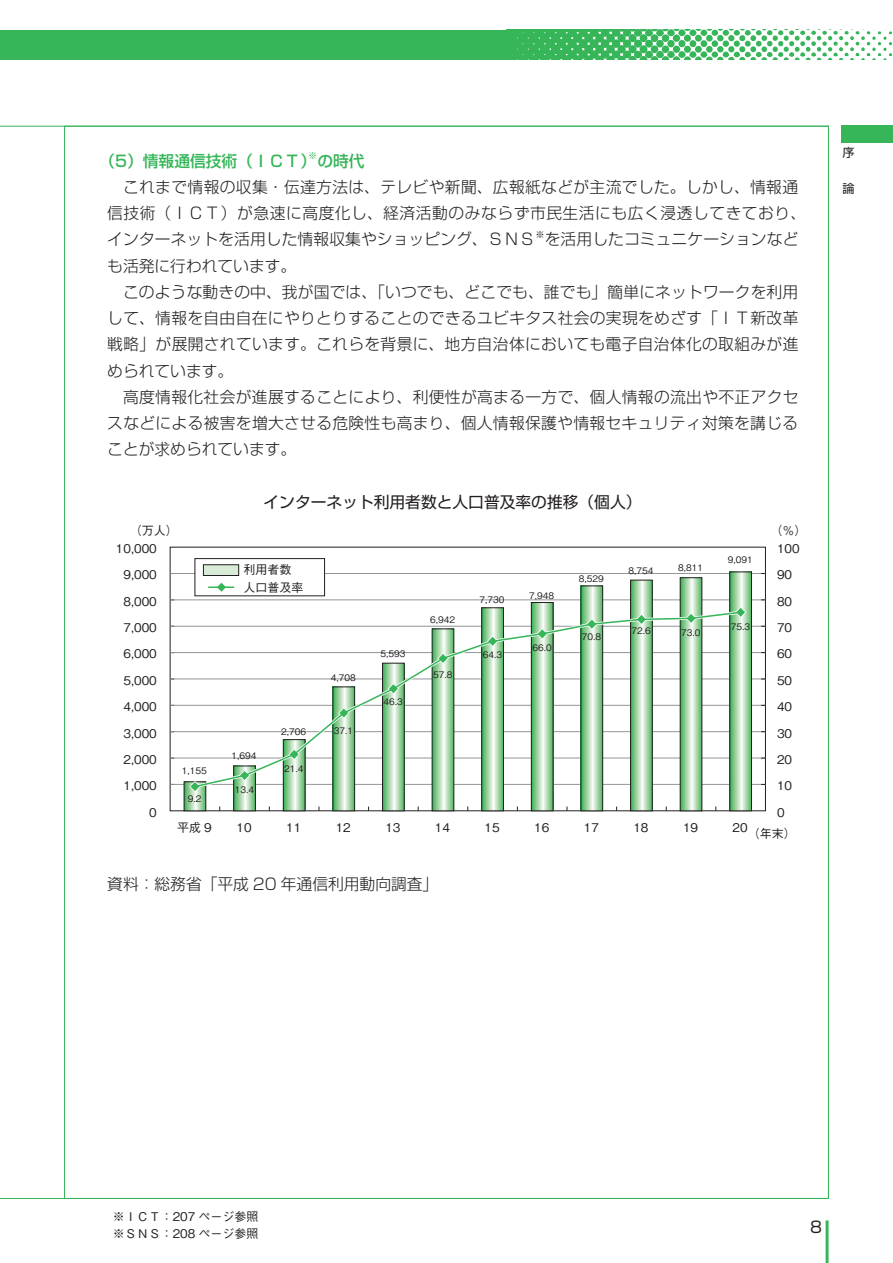
<style>
.page{position:relative;width:893px;height:1263px;background:#fff}
.page>*{position:absolute;margin:0;border:0;box-sizing:border-box;transform-origin:0 0}
.t1{font:300 15.75px/26.2px "Shin Go Pro";letter-spacing:.02em;color:#231f20}
.t2{font:300 15.75px "Shin Go Pro";color:#231f20}
.t3{font:15.75px "Shin Go Pro";color:#231f20}
.t4{font:500 15.75px "Shin Go Pro";color:#36b559}
.t5{font:500 12px/17px "Gothic BBB Pro";color:#231f20}
.t6{font:12px "Shin Go Pro";color:#231f20}
.t7{font:500 9.15px "Shin Go Pro";color:#36b559}
.t8{font:300 9.15px "Shin Go Pro";color:#231f20}
.t9{font:500 9px "Gothic BBB Pro";color:#231f20}
</style>
<div class="page">
<div style="left:842px;top:125px;width:51px;height:17px;background:#36b559"></div>
<hr style="left:826px;top:1220px;width:3px;height:43px;background:#36b559">
<svg style="left:507px;top:30px;width:385px;height:30px"></svg>
<div style="left:0;top:30px;width:507px;height:30px;background:#36b559"></div>
<hr style="left:170px;top:573px;width:595px;height:1px;background:#939598">
<hr style="left:170px;top:599px;width:595px;height:1px;background:#939598">
<hr style="left:170px;top:626px;width:595px;height:1px;background:#939598">
<hr style="left:170px;top:652px;width:595px;height:1px;background:#939598">
<hr style="left:170px;top:678px;width:595px;height:1px;background:#939598">
<hr style="left:170px;top:705px;width:595px;height:1px;background:#939598">
<hr style="left:170px;top:731px;width:595px;height:1px;background:#939598">
<hr style="left:170px;top:758px;width:595px;height:1px;background:#939598">
<hr style="left:170px;top:784px;width:595px;height:1px;background:#939598">
<div style="left:195px;top:559px;width:130px;height:37px;background:#fff"></div>
<div style="left:195px;top:558px;width:130px;height:38px;border:1px solid #231f20"></div>
<svg style="left:186px;top:783px;width:18px;height:26px"></svg>
<div style="left:184px;top:781px;width:22px;height:30px;border:1px solid #231f20"></div>
<svg style="left:235px;top:790px;width:19px;height:19px"></svg>
<div style="left:233px;top:766px;width:23px;height:45px;border:1px solid #231f20"></div>
<svg style="left:285px;top:790px;width:18px;height:19px"></svg>
<div style="left:283px;top:739px;width:22px;height:72px;border:1px solid #231f20"></div>
<svg style="left:335px;top:790px;width:18px;height:19px"></svg>
<div style="left:333px;top:686px;width:22px;height:125px;border:1px solid #231f20"></div>
<svg style="left:384px;top:790px;width:19px;height:19px"></svg>
<div style="left:382px;top:663px;width:23px;height:148px;border:1px solid #231f20"></div>
<svg style="left:434px;top:790px;width:18px;height:19px"></svg>
<div style="left:432px;top:628px;width:22px;height:183px;border:1px solid #231f20"></div>
<svg style="left:483px;top:790px;width:19px;height:19px"></svg>
<div style="left:481px;top:607px;width:23px;height:204px;border:1px solid #231f20"></div>
<svg style="left:533px;top:604px;width:18px;height:205px"></svg>
<div style="left:531px;top:602px;width:22px;height:209px;border:1px solid #231f20"></div>
<svg style="left:583px;top:587px;width:18px;height:222px"></svg>
<div style="left:581px;top:585px;width:22px;height:226px;border:1px solid #231f20"></div>
<svg style="left:632px;top:582px;width:19px;height:227px"></svg>
<div style="left:630px;top:580px;width:23px;height:231px;border:1px solid #231f20"></div>
<svg style="left:682px;top:579px;width:18px;height:230px"></svg>
<div style="left:680px;top:577px;width:22px;height:234px;border:1px solid #231f20"></div>
<svg style="left:731px;top:573px;width:19px;height:236px;background:#a4d6a9"></svg>
<div style="left:729px;top:571px;width:23px;height:240px;border:1px solid #231f20"></div>
<svg style="left:191px;top:609px;width:553px;height:181px"></svg>
<svg style="left:193px;top:611px;width:549px;height:177px"></svg>
<div style="left:203px;top:565px;width:36px;height:10px;background:#d8ebd7"></div>
<div style="left:203px;top:564px;width:36px;height:12px;border:1px solid #231f20"></div>
<svg style="left:218px;top:583px;width:7px;height:9px"></svg>
<hr style="left:208px;top:586px;width:26px;height:2px;background:#36b559">
<svg style="left:188px;top:780px;width:14px;height:13px"></svg>
<svg style="left:238px;top:769px;width:13px;height:13px"></svg>
<svg style="left:288px;top:748px;width:13px;height:13px"></svg>
<svg style="left:337px;top:706px;width:13px;height:14px"></svg>
<svg style="left:387px;top:682px;width:13px;height:13px"></svg>
<svg style="left:436px;top:652px;width:14px;height:13px"></svg>
<svg style="left:486px;top:635px;width:13px;height:13px"></svg>
<svg style="left:536px;top:627px;width:13px;height:13px"></svg>
<svg style="left:585px;top:617px;width:13px;height:14px"></svg>
<svg style="left:635px;top:613px;width:13px;height:13px"></svg>
<svg style="left:684px;top:612px;width:14px;height:13px"></svg>
<svg style="left:734px;top:606px;width:13px;height:13px"></svg>
<p class="t7" style="left:308px;top:148px;width:11px">※</p>
<p class="t1" style="left:107px;top:172px;width:700px;text-indent:16px">これまで情報の収集・伝達方法は、テレビや新聞、広報紙などが主流でした。しかし、情報通信技術（ＩＣＴ）が急速に高度化し、経済活動のみならず市民生活にも広く浸透してきており、インターネットを活用した情報収集やショッピング、ＳＮＳ</p>
<p class="t4" style="left:99px;top:148px;width:267px">（5）情報通信技術（ＩＣＴ）の時代</p>
<p class="t8" style="left:535px;top:227px;width:11px">※</p>
<p class="t1" style="left:545px;top:224px;width:255px">を活用したコミュニケーションなど</p>
<p class="t2" style="left:107px;top:253px;width:190px">も活発に行われています。</p>
<p class="t1" style="left:123px;top:277px;width:677px">このような動きの中、我が国では、「いつでも、どこでも、誰でも」簡単にネットワークを利用</p>
<p class="t1" style="left:107px;top:303px;width:693px">して、情報を自由自在にやりとりすることのできるユビキタス社会の実現をめざす「ＩＴ新改革</p>
<p class="t1" style="left:107px;top:329px;width:693px">戦略」が展開されています。これらを背景に、地方自治体においても電子自治体化の取組みが進</p>
<p class="t2" style="left:107px;top:358px;width:127px">められています。</p>
<p class="t1" style="left:123px;top:382px;width:677px">高度情報化社会が進展することにより、利便性が高まる一方で、個人情報の流出や不正アクセ</p>
<p class="t1" style="left:107px;top:408px;width:692px">スなどによる被害を増大させる危険性も高まり、個人情報保護や情報セキュリティ対策を講じる</p>
<p class="t2" style="left:107px;top:436px;width:190px">ことが求められています。</p>
<p class="t3" style="left:264px;top:489px;width:379px">インターネット利用者数と人口普及率の推移（個人）</p>
<p class="t5" style="left:130px;top:520px;width:49px">（万人）</p>
<p class="t5" style="left:770px;top:520px;width:37px">（％）</p>
<p class="t5" style="left:116px;top:538px;width:42px">10,000</p>
<p class="t5" style="left:123px;top:565px;width:35px">9,000</p>
<p class="t5" style="left:123px;top:591px;width:35px">8,000</p>
<p class="t5" style="left:244px;top:559px;width:61px;line-height:17.9px">利用者数人口普及率</p>
<p class="t9" style="left:480px;top:593px;width:27px">7,730</p>
<p class="t9" style="left:529px;top:588px;width:27px">7,948</p>
<p class="t9" style="left:579px;top:571px;width:27px">8,529</p>
<p class="t9" style="left:628px;top:563px;width:27px">8,754</p>
<p class="t9" style="left:678px;top:561px;width:27px">8,811</p>
<p class="t9" style="left:728px;top:552px;width:27px">9,091</p>
<p class="t5" style="left:777px;top:538px;width:24px">100</p>
<p class="t5" style="left:777px;top:565px;width:17px">90</p>
<p class="t5" style="left:777px;top:591px;width:17px">80</p>
<p class="t5" style="left:123px;top:618px;width:35px">7,000</p>
<p class="t9" style="left:430px;top:612px;width:27px">6,942</p>
<p class="t9" style="left:582px;top:629px;width:21px">70.8</p>
<p class="t9" style="left:632px;top:623px;width:21px">72.6</p>
<p class="t9" style="left:681px;top:625px;width:21px">73.0</p>
<p class="t9" style="left:731px;top:619px;width:21px">75.3</p>
<p class="t5" style="left:777px;top:618px;width:17px">70</p>
<p class="t5" style="left:123px;top:644px;width:35px">6,000</p>
<p class="t9" style="left:380px;top:647px;width:27px">5,593</p>
<p class="t9" style="left:483px;top:647px;width:21px">64.3</p>
<p class="t9" style="left:532px;top:640px;width:21px">66.0</p>
<p class="t5" style="left:777px;top:644px;width:17px">60</p>
<p class="t5" style="left:123px;top:670px;width:35px">5,000</p>
<p class="t9" style="left:331px;top:670px;width:27px">4,708</p>
<p class="t9" style="left:433px;top:667px;width:21px">57.8</p>
<p class="t5" style="left:777px;top:670px;width:17px">50</p>
<p class="t5" style="left:123px;top:697px;width:35px">4,000</p>
<p class="t9" style="left:383px;top:695px;width:21px">46.3</p>
<p class="t5" style="left:777px;top:697px;width:17px">40</p>
<p class="t5" style="left:123px;top:723px;width:35px">3,000</p>
<p class="t9" style="left:281px;top:725px;width:27px">2,706</p>
<p class="t9" style="left:334px;top:723px;width:21px">37.1</p>
<p class="t5" style="left:777px;top:723px;width:17px">30</p>
<p class="t5" style="left:123px;top:749px;width:35px">2,000</p>
<p class="t9" style="left:182px;top:764px;width:27px">1,155</p>
<p class="t9" style="left:232px;top:749px;width:27px">1,694</p>
<p class="t9" style="left:284px;top:761px;width:21px">21.4</p>
<p class="t5" style="left:777px;top:749px;width:17px">20</p>
<p class="t5" style="left:123px;top:776px;width:35px">1,000</p>
<p class="t9" style="left:188px;top:791px;width:15px">9.2</p>
<p class="t9" style="left:235px;top:782px;width:21px">13.4</p>
<p class="t5" style="left:777px;top:776px;width:17px">10</p>
<p class="t5" style="left:149px;top:802px;width:9px">0</p>
<p class="t5" style="left:777px;top:802px;width:9px">0</p>
<p class="t5" style="left:177px;top:817px;width:36px">平成 9</p>
<p class="t5" style="left:236px;top:817px;width:17px">10</p>
<p class="t5" style="left:286px;top:817px;width:17px">11</p>
<p class="t5" style="left:336px;top:817px;width:17px">12</p>
<p class="t5" style="left:385px;top:817px;width:17px">13</p>
<p class="t5" style="left:435px;top:817px;width:17px">14</p>
<p class="t5" style="left:485px;top:817px;width:17px">15</p>
<p class="t5" style="left:534px;top:817px;width:17px">16</p>
<p class="t5" style="left:584px;top:817px;width:17px">17</p>
<p class="t5" style="left:633px;top:817px;width:17px">18</p>
<p class="t5" style="left:683px;top:817px;width:17px">19</p>
<p class="t5" style="left:733px;top:817px;width:17px">20</p>
<p class="t5" style="left:748px;top:823px;width:49px">（年末）</p>
<p class="t2" style="left:107px;top:871px;width:333px">資料：総務省「平成 20 年通信利用動向調査」</p>
<p class="t6" style="left:842px;top:143px;width:13px">序</p>
<p class="t6" style="left:842px;top:179px;width:13px">論</p>
<p class="t5" style="left:113px;top:1206px;width:147px">※ＩＣＴ：207 ページ参照※ＳＮＳ：208 ページ参照</p>
<p class="t3" style="left:810px;top:1214px;width:13px">8</p>
</div>
